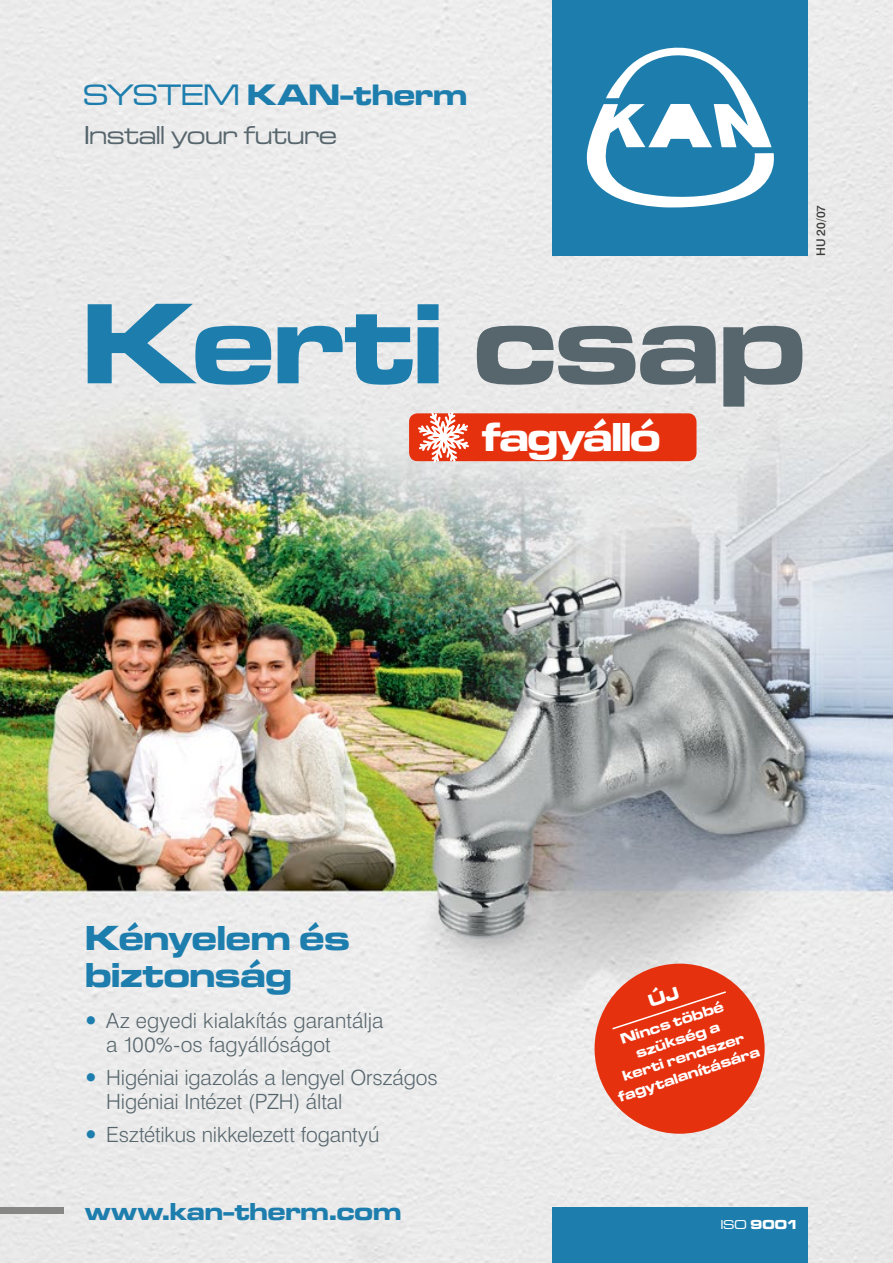
<style>
.page{position:relative;width:893px;height:1263px;background:#fff}
.page>*{position:absolute;margin:0;border:0;box-sizing:border-box;transform-origin:0 0}
.t1{font:118.5px "Microgramma D Bol Ext";letter-spacing:-.01em;color:#1d7eae}
.t2{font:42px "Microgramma D Bol Ext";letter-spacing:-.03em;color:#fff}
.t3{font:36px/37.5px "Microgramma D Bol Ext";letter-spacing:-.005em;color:#1d7eae}
.t4{font:30.75px "Microgramma D Bol Ext";color:#1d7eae}
.t5{font:27px "Microgramma D Med Ext";letter-spacing:.005em;color:#57666d}
.t6{font:25.5px "Microgramma D Bol Ext";color:#1d7eae}
.t7{font:21px/24px "Swiss 721 Lt AT";letter-spacing:-.005em;color:#57666d}
.t8{font:15px/18px "Microgramma D Bol Ext";color:#fff;text-align:center}
.t9{font:13.5px "Microgramma D Bol Ext";color:#fff}
.t10{font:12px "Swis 721 Md EU";color:#3b3b3a}
.s1{font-family:"Microgramma D Med Ext"}
.s2{color:#57666d}
</style>
<div class="page">
<img style="left:0;top:0;width:893px;height:1263px">
<div style="left:409px;top:413px;width:287px;height:48px;background:#e6310e;border-radius:9px"></div>
<div style="left:553px;top:0;width:255px;height:255px;background:#1d7eae"></div>
<svg style="left:586px;top:47px;width:188px;height:161px"></svg>
<div style="left:553px;top:1208px;width:255px;height:55px;background:#1d7eae"></div>
<div style="left:0;top:1208px;width:64px;height:6px;background:#878786"></div>
<svg style="left:416px;top:410px;width:55px;height:54px"></svg>
<div style="left:595px;top:964px;width:170px;height:170px;background:#e6310e;border-radius:50%"></div>
<svg style="left:87px;top:1017px;width:8px;height:8px"></svg>
<svg style="left:87px;top:1073px;width:8px;height:8px"></svg>
<svg style="left:87px;top:1130px;width:8px;height:8px"></svg>
<svg style="left:611px;top:985px;width:115px;height:45px"></svg>
<h3 class="t4" style="left:84px;top:74px;width:385px"><span class="s1">SYSTEM</span> KAN‑therm</h3>
<p class="t5" style="left:85px;top:118px;width:254px">Install your future</p>
<p class="t10" style="left:814px;top:256px;width:53px;rotate:-90deg">HU 20/07</p>
<h1 class="t1" style="left:82px;top:263px;width:725px">Kerti <span class="s2">csap</span></h1>
<h2 class="t2" style="left:482px;top:409px;width:180px">fagyálló</h2>
<h3 class="t3" style="left:85px;top:919px;width:266px">Kényelem és biztonság</h3>
<p class="t7" style="left:106px;top:1009px;width:279px">Az egyedi kialakítás garantálja a 100%-os fagyállóságot</p>
<p class="t7" style="left:106px;top:1065px;width:333px">Higéniai igazolás a lengyel Országos<br>Higéniai Intézet (PZH) által</p>
<p class="t7" style="left:106px;top:1122px;width:275px">Esztétikus nikkelezett fogantyú</p>
<p class="t6" style="left:85px;top:1194px;width:318px">www.kan-therm.com</p>
<p class="t8" style="left:599px;top:1037px;width:150px;rotate:-18deg">Nincs többé szükség a<br>kerti rendszer fagytalanítására</p>
<p class="t9" style="left:721px;top:1216px;width:80px"><span class="s1">ISO</span> 9001</p>
</div>
